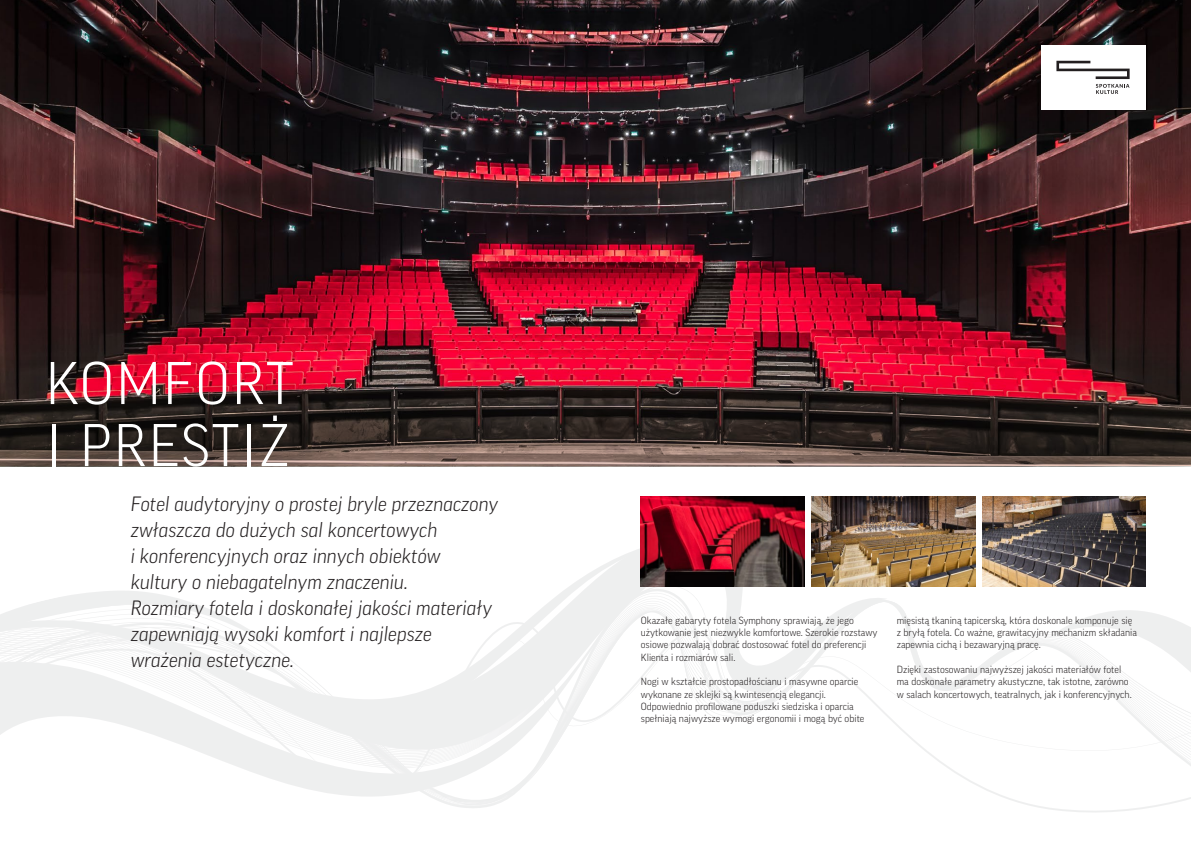
<style>
.page{position:relative;width:1191px;height:842px;background:#fff}
.page>*{position:absolute;margin:0;border:0;box-sizing:border-box;transform-origin:0 0}
.t1{font:100 58px "Good Styl";letter-spacing:.035em;color:#fff}
.t1-2{font:italic 100 20px/26px "Good Styl";color:#231f20}
.tekst_wiekszy{font:100 10px/12.4px "Good Styl";color:#231f20}
</style>
<div class="page">
<svg style="left:572px;top:525px;width:69px;height:60px"></svg>
<svg style="left:1047px;top:578px;width:99px;height:9px"></svg>
<svg style="left:527px;top:588px;width:650px;height:33px"></svg>
<svg style="left:435px;top:621px;width:756px;height:191px"></svg>
<svg style="left:0;top:630px;width:1191px;height:169px"></svg>
<svg style="left:0;top:591px;width:299px;height:76px"></svg>
<img style="left:0;top:0;width:1191px;height:346px">
<svg style="left:0;top:346px;width:1191px;height:120px"></svg>
<img style="left:982px;top:496px;width:163px;height:90px">
<img style="left:641px;top:496px;width:163px;height:90px">
<img style="left:811px;top:496px;width:164px;height:90px">
<div style="left:1040px;top:45px;width:105px;height:65px;background:#fff"></div>
<svg style="left:1056px;top:61px;width:73px;height:33px"></svg>
<p class="t1" style="left:46px;top:350px;width:249px">KOMFORT</p>
<p class="t1" style="left:46px;top:412px;width:246px">I PRESTIŻ</p>
<p class="t1-2" style="left:131px;top:490px;width:369px">Fotel audytoryjny o prostej bryle przeznaczony zwłaszcza do dużych sal koncertowych<br>i konferencyjnych oraz innych obiektów kultury o niebagatelnym znaczeniu.</p>
<p class="t1-2" style="left:131px;top:594px;width:363px">Rozmiary fotela i doskonałej jakości materiały zapewniają wysoki komfort i najlepsze wrażenia estetyczne.</p>
<p class="tekst_wiekszy" style="left:641px;top:614px;width:238px">Okazałe gabaryty fotela Symphony sprawiają, że jego użytkowanie jest niezwykle komfortowe. Szerokie rozstawy osiowe pozwalają dobrać dostosować fotel do preferencji Klienta i rozmiarów sali.</p>
<p class="tekst_wiekszy" style="left:641px;top:675px;width:219px">Nogi w kształcie prostopadłościanu i masywne oparcie wykonane ze sklejki są kwintesencją elegancji.</p>
<p class="tekst_wiekszy" style="left:641px;top:700px;width:225px">Odpowiednio profilowane poduszki siedziska i oparcia spełniają najwyższe wymogi ergonomii i mogą być obite</p>
<p class="tekst_wiekszy" style="left:896px;top:614px;width:242px">mięsistą tkaniną tapicerską, która doskonale komponuje się z bryłą fotela. Co ważne, grawitacyjny mechanizm składania zapewnia cichą i bezawaryjną pracę.</p>
<p class="tekst_wiekszy" style="left:896px;top:663px;width:236px">Dzięki zastosowaniu najwyższej jakości materiałów fotel ma doskonałe parametry akustyczne, tak istotne, zarówno w salach koncertowych, teatralnych, jak i konferencyjnych.</p>
</div>
